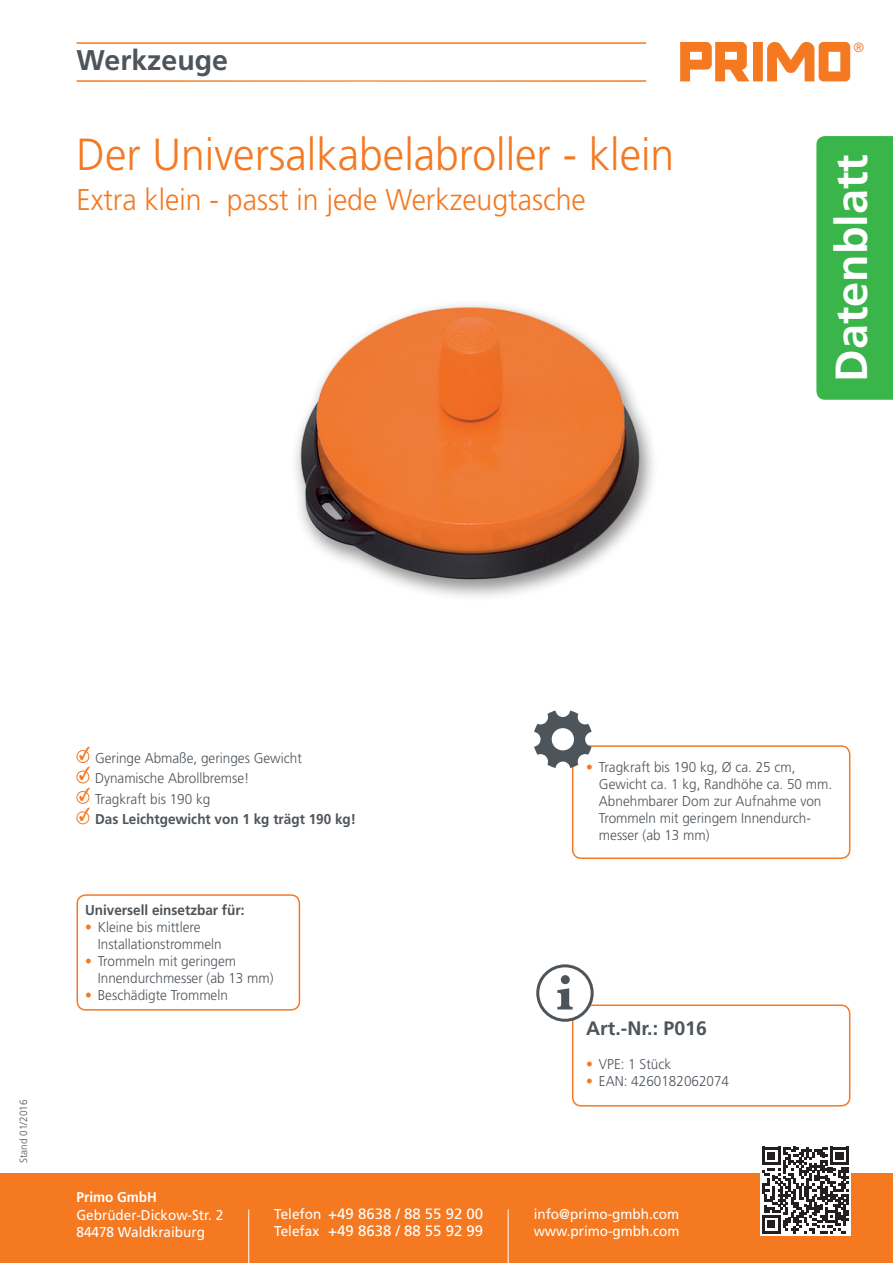
<style>
.page{position:relative;width:893px;height:1263px;background:#fff}
.page>*{position:absolute;margin:0;border:0;box-sizing:border-box;transform-origin:0 0}
.Headline_Bold_orange{font:300 45px "Frutiger";color:#f47921;scale:.95 1}
.t1{font:700 45px "Frutiger";color:#fff}
.Headline_Bold_orange-2{font:300 30px "Frutiger";color:#f47921;scale:.95 1}
.t2{font:700 28.5px "Frutiger";color:#4d545a}
.t3{font:700 19.5px "Frutiger";color:#4d545a}
.Fließtext_Roman_grau{font:15px "Frutiger";color:#fff}
.Fließtext_Roman_grau-2{font:300 14.25px/17.1px "Frutiger";color:#4d545a;scale:.95 1}
.Fließtext_Roman_grau-3{font:14.25px "Frutiger";color:#fff;scale:.95 1}
.Headline_klein_Bold{font:700 14.25px "Frutiger";color:#4d545a;scale:.95 1}
.Headline_klein_Bold-2{font:700 14.25px "Frutiger";color:#fff;scale:.95 1}
.t4{font:300 13.35px "Frutiger";color:#f47921}
.Fließtext_Roman_grau-4{font:300 10.5px "Frutiger";color:#4d545a;scale:.95 1}
.s1{font-weight:400;color:#f47921}
.s2{font-size:14.25px}
</style>
<div class="page">
<svg style="left:680px;top:42px;width:170px;height:39px"></svg>
<div style="left:816px;top:136px;width:77px;height:264px;background:#3ab54a"></div>
<hr style="left:77px;top:42px;width:569px;height:2px;background:#f47921">
<div style="left:572px;top:745px;width:278px;height:114px;border:2px solid #f47921;border-radius:9px"></div>
<svg style="left:534px;top:710px;width:58px;height:58px"></svg>
<div style="left:572px;top:1004px;width:278px;height:102px;border:2px solid #f47921;border-radius:9px"></div>
<div style="left:538px;top:966px;width:54px;height:54px;background:#fff;border-radius:50%"></div>
<div style="left:536px;top:964px;width:58px;height:58px;border:3px solid #4d545a;border-radius:50%"></div>
<svg style="left:557px;top:975px;width:16px;height:34px"></svg>
<img style="left:295px;top:304px;width:359px;height:293px">
<div style="left:77px;top:894px;width:223px;height:117px;border:2px solid #f47921;border-radius:9px"></div>
<div style="left:76px;top:750px;width:14px;height:13px;border:1px solid #f47921;border-radius:50%"></div>
<div style="left:76px;top:770px;width:14px;height:14px;border:1px solid #f47921;border-radius:50%"></div>
<div style="left:76px;top:791px;width:14px;height:13px;border:1px solid #f47921;border-radius:50%"></div>
<div style="left:76px;top:811px;width:14px;height:13px;border:1px solid #f47921;border-radius:50%"></div>
<div style="left:0;top:1174px;width:893px;height:89px;background:#f47921"></div>
<hr style="left:248px;top:1209px;width:1px;height:54px;background:#fff">
<hr style="left:508px;top:1209px;width:1px;height:54px;background:#fff">
<svg style="left:760px;top:1146px;width:90px;height:89px"></svg>
<svg style="left:762px;top:1147px;width:87px;height:86px;background:#838181"></svg>
<svg style="left:79px;top:750px;width:11px;height:10px"></svg>
<svg style="left:79px;top:770px;width:11px;height:10px"></svg>
<svg style="left:79px;top:790px;width:11px;height:11px"></svg>
<svg style="left:79px;top:811px;width:11px;height:10px"></svg>
<p class="t2" style="left:77px;top:43px;width:153px">Werkzeuge</p>
<p class="Headline_Bold_orange" style="left:77px;top:129px;width:631px">Der Universalkabelabroller - klein</p>
<p class="Headline_Bold_orange-2" style="left:77px;top:183px;width:538px">Extra klein - passt in jede Werkzeugtasche</p>
<p class="t4" style="left:853px;top:40px;width:12px">®</p>
<p class="t1" style="left:825px;top:382px;width:229px;rotate:-90deg">Datenblatt</p>
<p class="Fließtext_Roman_grau-4" style="left:17px;top:1163px;width:68px;rotate:-90deg">Stand 01/2016</p>
<p class="Fließtext_Roman_grau-2" style="left:95px;top:750px;width:219px">Geringe Abmaße, geringes Gewicht</p>
<p class="Fließtext_Roman_grau-2" style="left:95px;top:770px;width:164px">Dynamische Abrollbremse!</p>
<p class="Fließtext_Roman_grau-2" style="left:95px;top:790px;width:123px">Tragkraft bis 190 kg</p>
<p class="Headline_klein_Bold" style="left:95px;top:811px;width:276px">Das Leichtgewicht von 1 kg trägt 190 kg!</p>
<p class="Headline_klein_Bold" style="left:85px;top:901px;width:169px">Universell einsetzbar für:</p>
<p class="Fließtext_Roman_grau-2" style="left:98px;top:918px;width:132px;text-indent:-13px"><span class="s1">•</span> Kleine bis mittlere<br>Installationstrommeln</p>
<p class="Fließtext_Roman_grau-2" style="left:98px;top:953px;width:187px;text-indent:-13px"><span class="s1">•</span> Trommeln mit geringem<br>Innendurchmesser (ab 13 mm)</p>
<p class="Fließtext_Roman_grau-2" style="left:85px;top:987px;width:152px"><span class="s1">•</span> Beschädigte Trommeln</p>
<p class="Headline_klein_Bold-2" style="left:77px;top:1189px;width:86px">Primo GmbH</p>
<p class="Fließtext_Roman_grau-3" style="left:77px;top:1206px;width:156px">Gebrüder-Dickow-Str. 2</p>
<p class="Fließtext_Roman_grau-3" style="left:77px;top:1223px;width:137px">84478 Waldkraiburg</p>
<p class="Fließtext_Roman_grau" style="left:274px;top:1205px;width:210px"><span class="s2">Telefon</span> +49 8638 / 88 55 92 00</p>
<p class="Fließtext_Roman_grau" style="left:274px;top:1222px;width:210px"><span class="s2">Telefax</span> +49 8638 / 88 55 92 99</p>
<p class="Fließtext_Roman_grau-2" style="left:599px;top:758px;width:247px;text-indent:-13px"><span class="s1">•</span> Tragkraft bis 190 kg, Ø ca. 25 cm,<br>Gewicht ca. 1 kg, Randhöhe ca. 50 mm.<br>Abnehmbarer Dom zur Aufnahme von<br>Trommeln mit geringem Innendurch&shy;messer (ab 13 mm)</p>
<p class="t3" style="left:586px;top:1017px;width:122px">Art.-Nr.: P016</p>
<p class="Fließtext_Roman_grau-2" style="left:586px;top:1056px;width:91px"><span class="s1">•</span> VPE: 1 Stück</p>
<p class="Fließtext_Roman_grau-2" style="left:586px;top:1073px;width:152px"><span class="s1">•</span> EAN: 4260182062074</p>
<p class="Fließtext_Roman_grau-3" style="left:534px;top:1206px;width:155px">info@primo-gmbh.com</p>
<p class="Fließtext_Roman_grau-3" style="left:534px;top:1222px;width:155px">www.primo-gmbh.com</p>
</div>
